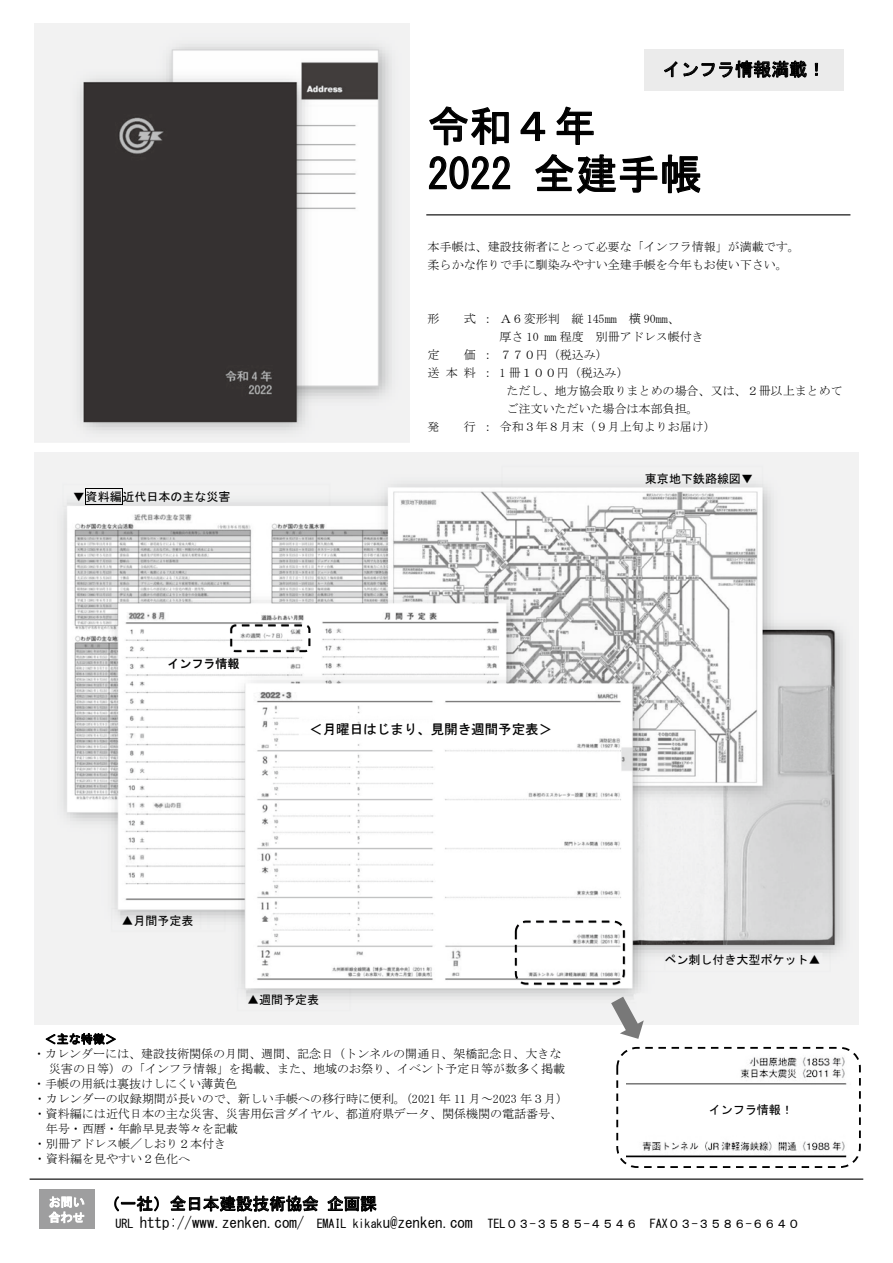
<style>
.page{position:relative;width:893px;height:1263px;background:#fff}
.page>*{position:absolute;margin:0;border:0;box-sizing:border-box;transform-origin:0 0}
.t1{font:42px/48.2px "MS Gothic";letter-spacing:.005em;color:#000}
.t2{font:18px "MS Gothic";letter-spacing:.005em;color:#000}
.t3{font:16.5px "MS Gothic";color:#000}
.t4{font:13.5px "MS Gothic";color:#000}
.t5{font:12px/18px "MS Mincho";color:#000}
.t6{font:12px "MS Gothic";color:#000}
.s1{font-size:15px}
</style>
<div class="page">
<img style="left:35px;top:23px;width:374px;height:420px">
<img style="left:35px;top:452px;width:824px;height:572px">
<img style="left:627px;top:1050px;width:227px;height:115px">
<hr style="left:86px;top:488px;width:36px;height:1px;background:#000">
<svg style="left:85px;top:488px;width:1px;height:17px"></svg>
<hr style="left:86px;top:504px;width:36px;height:1px;background:#000">
<svg style="left:122px;top:488px;width:1px;height:17px"></svg>
<div style="left:39px;top:1189px;width:55px;height:40px;background:#9e9e9f"></div>
<svg style="left:49px;top:1196px;width:35px;height:27px"></svg>
<svg style="left:429px;top:106px;width:80px;height:40px"></svg>
<svg style="left:520px;top:111px;width:26px;height:31px"></svg>
<svg style="left:556px;top:106px;width:38px;height:39px"></svg>
<svg style="left:428px;top:156px;width:83px;height:34px"></svg>
<svg style="left:535px;top:154px;width:166px;height:40px"></svg>
<hr style="left:30px;top:1178px;width:833px;height:2px;background:#000">
<svg style="left:114px;top:1196px;width:45px;height:15px"></svg>
<svg style="left:170px;top:1195px;width:148px;height:17px"></svg>
<svg style="left:327px;top:1196px;width:50px;height:15px"></svg>
<svg style="left:45px;top:1033px;width:71px;height:12px"></svg>
<svg style="left:301px;top:719px;width:278px;height:22px"></svg>
<div style="left:230px;top:624px;width:80px;height:28px;border:2px dashed #000;border-radius:4px"></div>
<div style="left:515px;top:920px;width:110px;height:64px;border:2px dashed #000;border-radius:10px"></div>
<hr style="left:426px;top:214px;width:424px;height:1px;background:#000">
<svg style="left:611px;top:997px;width:33px;height:42px"></svg>
<div style="left:644px;top:50px;width:200px;height:41px;background:#ebebeb"></div>
<svg style="left:664px;top:61px;width:13px;height:16px"></svg>
<svg style="left:683px;top:60px;width:124px;height:18px"></svg>
<svg style="left:815px;top:63px;width:3px;height:13px"></svg>
<div style="left:616px;top:1047px;width:245px;height:121px;border:2px dashed #000;border-radius:20px"></div>
<h2 class="t2" style="left:663px;top:60px;width:164px">インフラ情報満載！</h2>
<h1 class="t1" style="left:428px;top:102px;width:276px">令和４年<br>2022 全建手帳</h1>
<p class="t5" style="left:428px;top:238px;width:374px">本手帳は、建設技術者にとって必要な「インフラ情報」が満載です。柔らかな作りで手に馴染みやすい全建手帳を今年もお使い下さい。</p>
<p class="t5" style="left:428px;top:310px;width:14px">形</p>
<p class="t5" style="left:500px;top:310px;width:206px;text-indent:-36px">式：Ａ６変形判 縦 145mm 横 90mm、<br>厚さ 10 mm 程度 別冊アドレス帳付き</p>
<p class="t5" style="left:428px;top:346px;width:14px">定</p>
<p class="t5" style="left:464px;top:346px;width:146px">価：７７０円（税込み）</p>
<p class="t5" style="left:428px;top:364px;width:203px">送本料： 1 冊１００円（税込み）</p>
<p class="t5" style="left:506px;top:382px;width:338px">ただし、地方協会取りまとめの場合、又は、２冊以上まとめて</p>
<p class="t5" style="left:506px;top:400px;width:194px">ご注文いただいた場合は本部負担。</p>
<p class="t5" style="left:428px;top:418px;width:14px">発</p>
<p class="t5" style="left:464px;top:418px;width:254px">行：令和３年８月末（９月上旬よりお届け）</p>
<p class="t6" style="left:73px;top:491px;width:159px">▼資料編近代日本の主な災害</p>
<p class="t6" style="left:167px;top:658px;width:74px">インフラ情報</p>
<p class="t4" style="left:309px;top:723px;width:244px">＜月曜日はじまり、見開き週間予定表＞</p>
<p class="t6" style="left:121px;top:914px;width:74px">▲月間予定表</p>
<p class="t6" style="left:247px;top:994px;width:74px">▲週間予定表</p>
<p class="t6" style="left:45px;top:1033px;width:74px">＜主な特徴＞</p>
<p class="t5" style="left:33px;top:1045px;width:530px">・カレンダーには、建設技術関係の月間、週間、記念日（トンネルの開通日、架橋記念日、大きな</p>
<p class="t5" style="left:49px;top:1060px;width:518px">災害の日等）の「インフラ情報」を掲載、また、地域のお祭り、イベント予定日等が数多く掲載</p>
<p class="t5" style="left:33px;top:1075px;width:206px">・手帳の用紙は裏抜けしにくい薄黄色</p>
<p class="t5" style="left:34px;top:1090px;width:536px">・カレンダーの収録期間が長いので、新しい手帳への移行時に便利。（2021 年 11 月～2023 年３月）</p>
<p class="t5" style="left:34px;top:1105px;width:530px">・資料編には近代日本の主な災害、災害用伝言ダイヤル、都道府県データ、関係機関の電話番号、</p>
<p class="t5" style="left:46px;top:1120px;width:194px">年号・西暦・年齢早見表等々を記載</p>
<p class="t5" style="left:34px;top:1135px;width:194px">・別冊アドレス帳／しおり２本付き</p>
<p class="t5" style="left:34px;top:1150px;width:158px">・資料編を見やすい２色化へ</p>
<p class="t6" style="left:645px;top:473px;width:110px">東京地下鉄路線図▼</p>
<p class="t6" style="left:664px;top:954px;width:158px">ペン刺し付き大型ポケット▲</p>
<p class="t6" style="left:709px;top:1103px;width:86px">インフラ情報！</p>
<h3 class="t3" style="left:104px;top:1195px;width:275px">（一社）全日本建設技術協会企画課</h3>
<p class="t6" style="left:116px;top:1217px;width:686px">URL <span class="s1">http://www.zenken.com/</span> EMAIL kikak<span class="s1">u@zenken.com</span> TEL０３-３５８５-４５４６ FAX０３-３５８６-６６４０</p>
</div>
